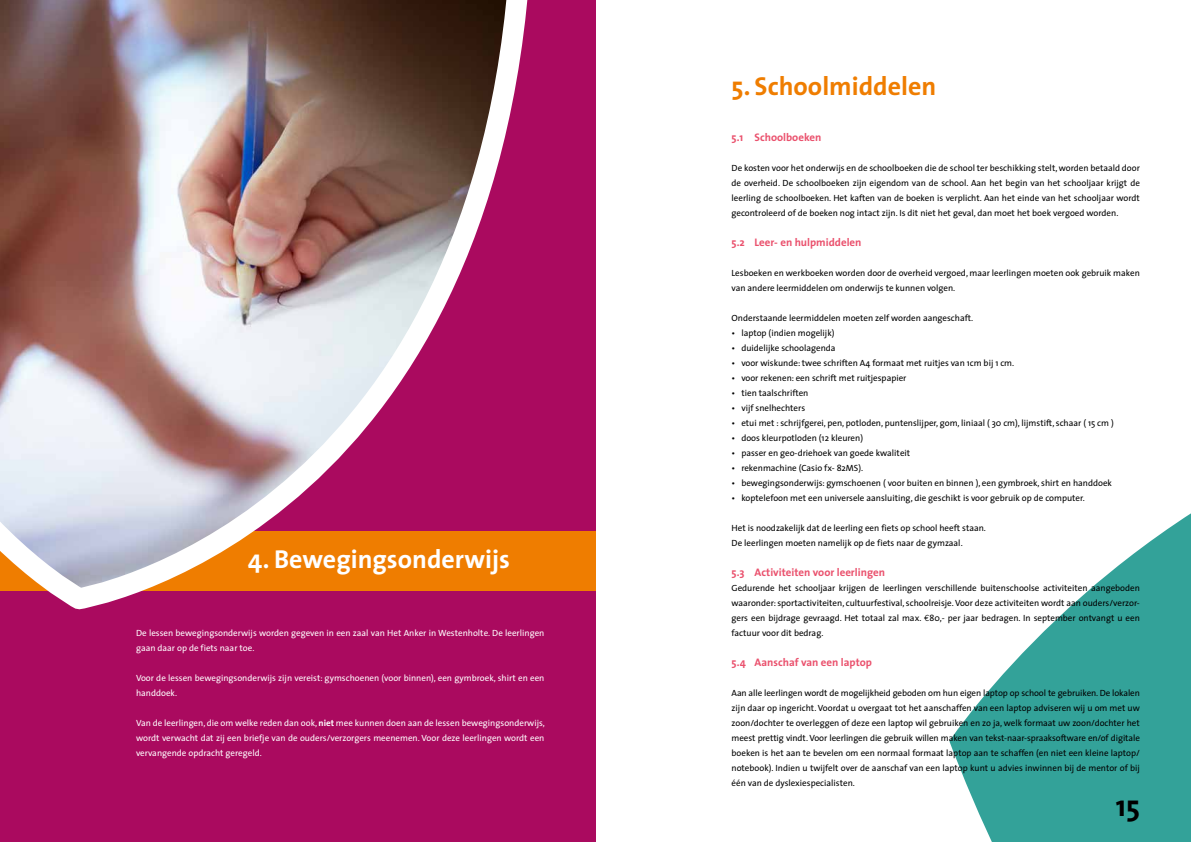
<style>
.page{position:relative;width:1191px;height:842px;background:#fff}
.page>*{position:absolute;margin:0;border:0;box-sizing:border-box;transform-origin:0 0}
.t1{font:700 30px "The Sans";color:#000}
.t2{font:700 26px "The Sans";color:#fff}
.t3{font:700 26px "The Sans";color:#ef7d00}
.t4{font:700 11px "The Sans";color:#ea516d}
.t5{font:9px/15px "The Sans";color:#000;text-align:justify}
.t6{font:9px/15px "The Sans";color:#fff}
.s1{font-weight:700}
.s2{font-family:"Euro Mono"}
</style>
<div class="page">
<div style="left:0;top:0;width:595px;height:842px;background:#aa0a5f"></div>
<svg style="left:949px;top:513px;width:242px;height:329px"></svg>
<div style="left:0;top:531px;width:595px;height:60px;background:#ef7d00"></div>
<img style="left:0;top:0;width:528px;height:610px">
<h2 class="t2" style="left:248px;top:538px;width:264px">4. Bewegingsonderwijs</h2>
<p class="t6" style="left:136px;top:626px;width:410px">De lessen bewegingsonderwijs worden gegeven in een zaal van Het Anker in Westenholte. De leerlingen gaan daar op de fiets naar toe.</p>
<p class="t6" style="left:136px;top:671px;width:410px">Voor de lessen bewegingsonderwijs zijn vereist: gymschoenen (voor binnen), een gymbroek, shirt en een handdoek.</p>
<p class="t6" style="left:136px;top:716px;width:410px;text-align:justify">Van de leerlingen, die om welke reden dan ook, <span class="s1">niet</span> mee kunnen doen aan de lessen bewegingsonderwijs, wordt verwacht dat zij een briefje van de ouders/verzorgers meenemen. Voor deze leerlingen wordt een vervangende opdracht geregeld.</p>
<h2 class="t3" style="left:731px;top:65px;width:206px">5. Schoolmiddelen</h2>
<p class="t4" style="left:731px;top:128px;width:91px">5.1 Schoolboeken</p>
<p class="t5" style="left:731px;top:161px;width:410px">De kosten voor het onderwijs en de schoolboeken die de school ter beschikking stelt, worden betaald door de overheid. De schoolboeken zijn eigendom van de school. Aan het begin van het schooljaar krijgt de leerling de schoolboeken. Het kaften van de boeken is verplicht. Aan het einde van het schooljaar wordt gecontroleerd of de boeken nog intact zijn. Is dit niet het geval, dan moet het boek vergoed worden.</p>
<p class="t4" style="left:731px;top:233px;width:131px">5.2 Leer- en hulpmiddelen</p>
<p class="t5" style="left:731px;top:266px;width:410px">Lesboeken en werkboeken worden door de overheid vergoed, maar leerlingen moeten ook gebruik maken van andere leermiddelen om onderwijs te kunnen volgen.</p>
<p class="t5" style="left:731px;top:311px;width:243px">Onderstaande leermiddelen moeten zelf worden aangeschaft.</p>
<p class="t5" style="left:731px;top:326px;width:104px">• laptop (indien mogelijk)</p>
<p class="t5" style="left:731px;top:341px;width:105px">• duidelijke schoolagenda</p>
<p class="t5" style="left:731px;top:356px;width:284px">• voor wiskunde: twee schriften A4 formaat met ruitjes van 1cm bij 1 cm.</p>
<p class="t5" style="left:731px;top:371px;width:176px">• voor rekenen: een schrift met ruitjespapier</p>
<p class="t5" style="left:731px;top:386px;width:78px">• tien taalschriften</p>
<p class="t5" style="left:731px;top:401px;width:75px">• vijf snelhechters</p>
<p class="t5" style="left:731px;top:416px;width:384px">• etui met : schrijfgerei, pen, potloden, puntenslijper, gom, liniaal ( 30 cm), lijmstift, schaar ( 15 cm )</p>
<p class="t5" style="left:731px;top:431px;width:133px">• doos kleurpotloden (12 kleuren)</p>
<p class="t5" style="left:731px;top:446px;width:180px">• passer en geo-driehoek van goede kwaliteit</p>
<p class="t5" style="left:731px;top:461px;width:133px">• rekenmachine (Casio fx- 82MS).</p>
<p class="t5" style="left:731px;top:476px;width:382px">• bewegingsonderwijs: gymschoenen ( voor buiten en binnen ), een gymbroek, shirt en handdoek</p>
<p class="t5" style="left:731px;top:491px;width:355px">• koptelefoon met een universele aansluiting, die geschikt is voor gebruik op de computer.</p>
<p class="t5" style="left:731px;top:521px;width:256px">Het is noodzakelijk dat de leerling een fiets op school heeft staan.<br>De leerlingen moeten namelijk op de fiets naar de gymzaal.</p>
<p class="t4" style="left:731px;top:563px;width:155px">5.3 Activiteiten voor leerlingen</p>
<p class="t5" style="left:731px;top:581px;width:410px">Gedurende het schooljaar krijgen de leerlingen verschillende buitenschoolse activiteiten aangeboden waaronder: sportactiviteiten, cultuurfestival, schoolreisje. Voor deze activiteiten wordt aan ouders/verzor&shy;gers een bijdrage gevraagd. Het totaal zal max. <span class="s2">e</span>80,- per jaar bedragen. In september ontvangt u een factuur voor dit bedrag.</p>
<p class="t4" style="left:731px;top:653px;width:142px">5.4 Aanschaf van een laptop</p>
<p class="t5" style="left:731px;top:686px;width:410px">Aan alle leerlingen wordt de mogelijkheid geboden om hun eigen laptop op school te gebruiken. De lokalen zijn daar op ingericht. Voordat u overgaat tot het aanschaffen van een laptop adviseren wij u om met uw zoon/dochter te overleggen of deze een laptop wil gebruiken en zo ja, welk formaat uw zoon/dochter het meest prettig vindt. Voor leerlingen die gebruik willen maken van tekst-naar-spraaksoftware en/of digitale boeken is het aan te bevelen om een normaal formaat laptop aan te schaffen (en niet een kleine laptop/ notebook). Indien u twijfelt over de aanschaf van een laptop kunt u advies inwinnen bij de mentor of bij één van de dyslexiespecialisten.</p>
<h1 class="t1" style="left:1115px;top:781px;width:26px">15</h1>
</div>
